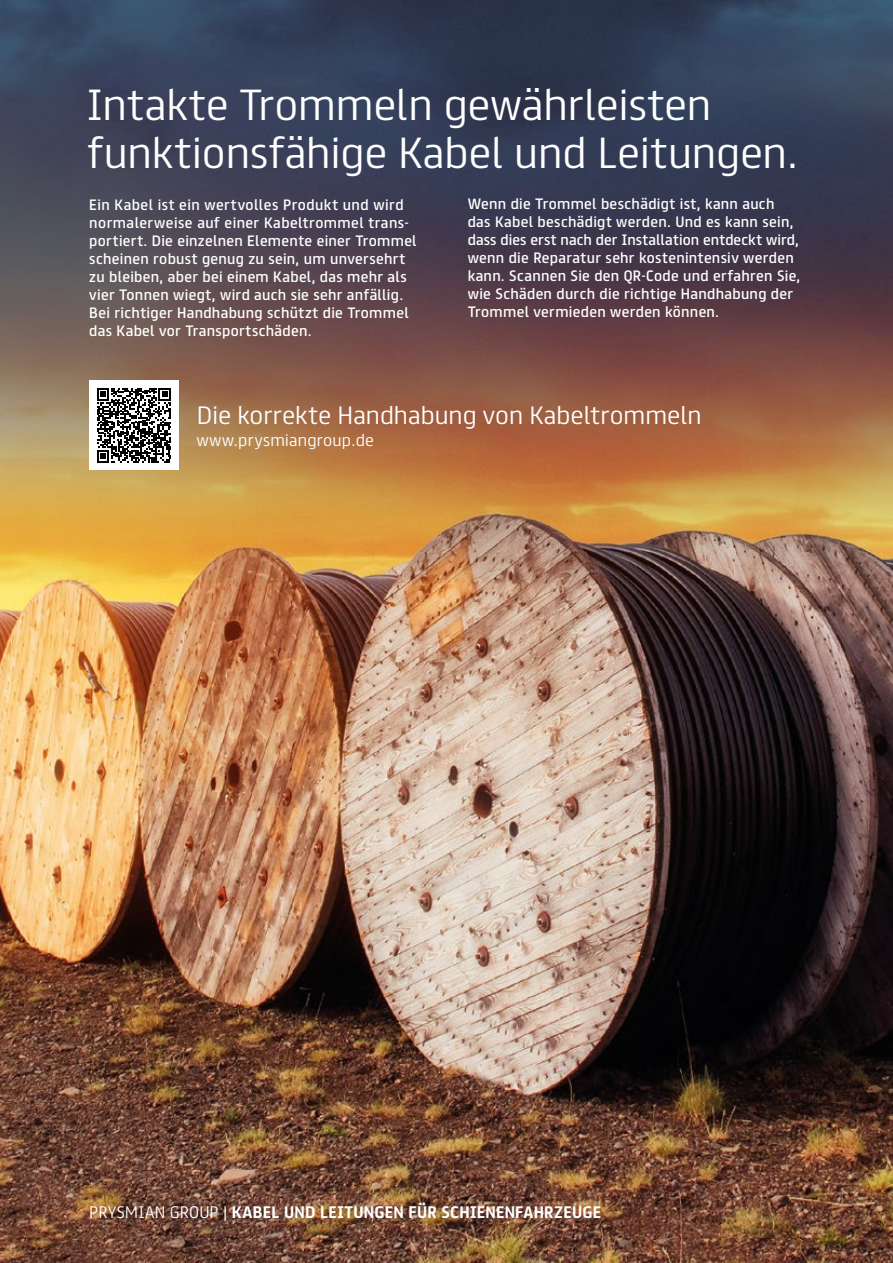
<style>
.page{position:relative;width:893px;height:1263px;background:#fff}
.page>*{position:absolute;margin:0;border:0;box-sizing:border-box;transform-origin:0 0}
.t1{font:300 39px/48px "FS Truman";letter-spacing:-.005em;color:#fff}
.t2{font:300 22.5px "FS Truman";color:#fff}
.t3{font:700 15px "FS Truman";letter-spacing:.015em;color:#fff}
.t4{font:300 15px "FS Truman";letter-spacing:.015em;color:#fff}
.t5{font:13.5px/18px "FS Truman";letter-spacing:.02em;color:#fff}
.s1{font-weight:300}
</style>
<div class="page">
<img style="left:0;top:0;width:893px;height:1263px">
<div style="left:89px;top:381px;width:90px;height:89px;background:#fff"></div>
<svg style="left:97px;top:388px;width:74px;height:75px"></svg>
<h1 class="t1" style="left:87px;top:77px;width:713px">Intakte Trommeln gewährleisten funktionsfähige Kabel und Leitungen.</h1>
<p class="t5" style="left:89px;top:194px;width:329px">Ein Kabel ist ein wertvolles Produkt und wird normalerweise auf einer Kabeltrommel trans&shy;portiert. Die einzelnen Elemente einer Trommel scheinen robust genug zu sein, um unversehrt zu bleiben, aber bei einem Kabel, das mehr als vier Tonnen wiegt, wird auch sie sehr anfällig.<br>Bei richtiger Handhabung schützt die Trommel das Kabel vor Transportschäden.</p>
<p class="t5" style="left:468px;top:194px;width:334px">Wenn die Trommel beschädigt ist, kann auch das Kabel beschädigt werden. Und es kann sein, dass dies erst nach der Installation entdeckt wird, wenn die Reparatur sehr kostenintensiv werden kann. Scannen Sie den QR-Code und erfahren Sie, wie Schäden durch die richtige Handhabung der Trommel vermieden werden können.</p>
<h2 class="t2" style="left:197px;top:395px;width:506px">Die korrekte Handhabung von Kabeltrommeln</h2>
<p class="t4" style="left:197px;top:427px;width:179px">www.prysmiangroup.de</p>
<p class="t3" style="left:89px;top:1199px;width:513px"><span class="s1">PRYSMIAN GROUP |</span> KABEL UND LEITUNGEN FÜR SCHIENENFAHRZEUGE</p>
</div>
